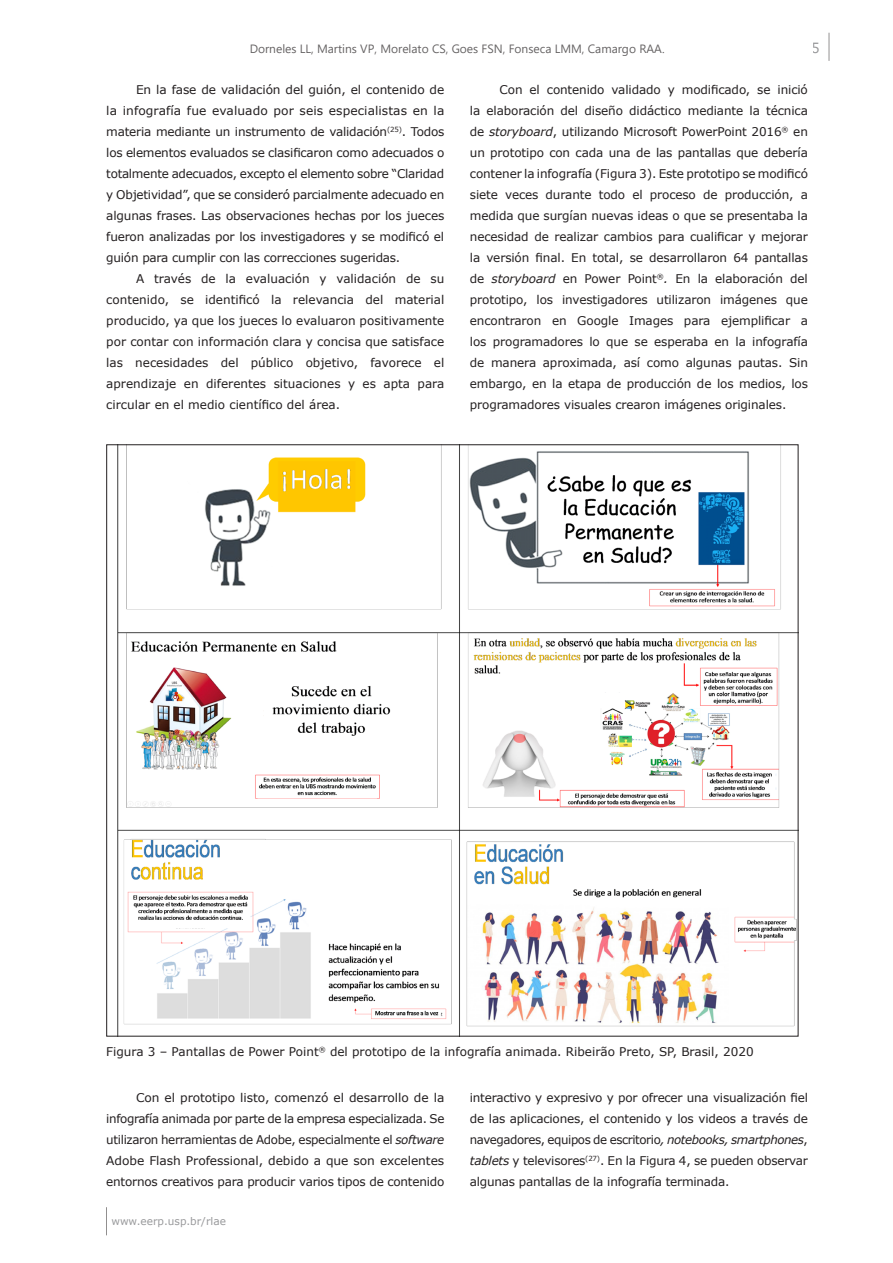
<style>
.page{position:relative;width:893px;height:1263px;background:#fff}
.page>*{position:absolute;margin:0;border:0;box-sizing:border-box;transform-origin:0 0}
.t1{font:13.5px "Geneva";color:#6c6d70}
.Texto{font:12px/21px "Verdana";letter-spacing:-.02em;color:#231f20;text-align:justify}
.Título_de_tabela_e_f{font:12px "Verdana";color:#231f20}
.t2{font:12px "Segoe UI";color:#231f20}
.t3{font:10.5px "Verdana";color:#6c6d70}
.s1{font-style:italic}
</style>
<div class="page">
<svg style="left:106px;top:1207px;width:1px;height:28px"></svg>
<svg style="left:829px;top:33px;width:1px;height:28px"></svg>
<img style="left:117px;top:446px;width:679px;height:588px">
<p class="t2" style="left:250px;top:38px;width:416px">Dorneles LL, Martins VP, Morelato CS, Goes FSN, Fonseca LMM, Camargo RAA.</p>
<p class="t1" style="left:812px;top:40px;width:11px">5</p>
<p class="Texto" style="left:106px;top:79px;width:340px;text-indent:30px">En la fase de validación del guión, el contenido de la infografía fue evaluado por seis especialistas en la materia mediante un instrumento de validación<sup>(25)</sup>. Todos los elementos evaluados se clasificaron como adecuados o totalmente adecuados, excepto el elemento sobre “Claridad y Objetividad”, que se consideró parcialmente adecuado en algunas frases. Las observaciones hechas por los jueces fueron analizadas por los investigadores y se modificó el guión para cumplir con las correcciones sugeridas.</p>
<p class="Texto" style="left:106px;top:268px;width:340px;text-indent:30px">A través de la evaluación y validación de su contenido, se identificó la relevancia del material producido, ya que los jueces lo evaluaron positivamente por contar con información clara y concisa que satisface las necesidades del público objetivo, favorece el aprendizaje en diferentes situaciones y es apta para circular en el medio científico del área.</p>
<p class="Texto" style="left:470px;top:79px;width:340px;text-indent:30px">Con el contenido validado y modificado, se inició la elaboración del diseño didáctico mediante la técnica de <span class="s1">storyboard</span>, utilizando Microsoft PowerPoint 2016<sup>®</sup> en un prototipo con cada una de las pantallas que debería contener la infografía (Figura 3). Este prototipo se modificó siete veces durante todo el proceso de producción, a medida que surgían nuevas ideas o que se presentaba la necesidad de realizar cambios para cualificar y mejorar la versión final. En total, se desarrollaron 64 pantallas de <span class="s1">storyboard</span> en Power Point<sup>®</sup><span class="s1">.</span> En la elaboración del prototipo, los investigadores utilizaron imágenes que encontraron en Google Images para ejemplificar a los programadores lo que se esperaba en la infografía de manera aproximada, así como algunas pautas. Sin embargo, en la etapa de producción de los medios, los programadores visuales crearon imágenes originales.</p>
<p class="Título_de_tabela_e_f" style="left:106px;top:1044px;width:649px">Figura 3 – Pantallas de Power Point<sup>®</sup> del prototipo de la infografía animada. Ribeirão Preto, SP, Brasil, 2020</p>
<p class="Texto" style="left:106px;top:1087px;width:340px;text-indent:30px">Con el prototipo listo, comenzó el desarrollo de la infografía animada por parte de la empresa especializada. Se utilizaron herramientas de Adobe, especialmente el <span class="s1">software </span>Adobe Flash Professional, debido a que son excelentes entornos creativos para producir varios tipos de contenido</p>
<p class="Texto" style="left:470px;top:1087px;width:340px">interactivo y expresivo y por ofrecer una visualización fiel de las aplicaciones, el contenido y los videos a través de navegadores, equipos de escritorio<span class="s1">, notebooks, smartphones</span>, <span class="s1">tablets</span> y televisores<sup>(27)</sup>. En la Figura 4, se pueden observar algunas pantallas de la infografía terminada.</p>
<p class="t3" style="left:111px;top:1214px;width:116px">www.eerp.usp.br/rlae</p>
</div>
